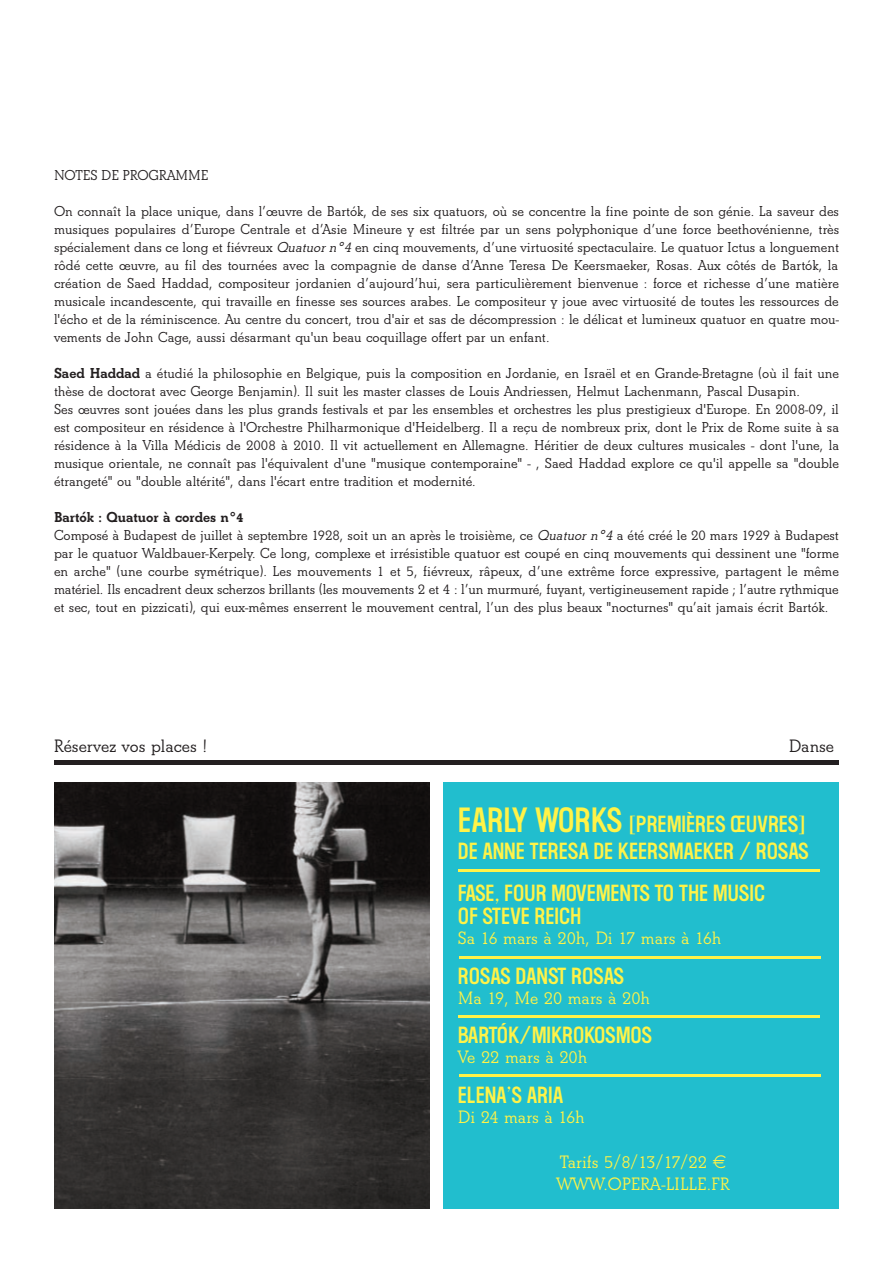
<style>
.page{position:relative;width:893px;height:1263px;background:#fff}
.page>*{position:absolute;margin:0;border:0;box-sizing:border-box;transform-origin:0 0}
.t1{font:20.7px/27px "Washington";color:#fff348}
.t2{font:600 18.75px/22.5px "Beton T";color:#fff348}
.t3{font:600 18.75px "Beton T";color:#231f20}
.t4{font:600 15px/18px "Beton T";color:#231f20}
.s1{font-style:italic}
.s2{font-weight:700}
.s3{font-size:31.2px}
</style>
<div class="page">
<hr style="left:54px;top:760px;width:785px;height:4px;background:#231f20">
<div style="left:444px;top:782px;width:395px;height:427px;background:#21bece"></div>
<hr style="left:458px;top:869px;width:362px;height:2px;background:#fff348">
<img style="left:54px;top:783px;width:376px;height:426px">
<hr style="left:459px;top:956px;width:362px;height:2px;background:#fff348">
<hr style="left:458px;top:1015px;width:362px;height:2px;background:#fff348">
<hr style="left:459px;top:1074px;width:362px;height:3px;background:#fff348">
<p class="t4" style="left:54px;top:166px;width:156px">NOTES DE PROGRAMME</p>
<p class="t4" style="left:54px;top:202px;width:787px;text-align:justify">On connaît la place unique, dans l’œuvre de Bartók, de ses six quatuors, où se concentre la fine pointe de son génie. La saveur des musiques populaires d’Europe Centrale et d’Asie Mineure y est filtrée par un sens polyphonique d’une force beethovénienne, très spécialement dans ce long et fiévreux <span class="s1">Quatuor n°4</span> en cinq mouvements, d’une virtuosité spectaculaire. Le quatuor Ictus a longuement rôdé cette œuvre, au fil des tournées avec la compagnie de danse d’Anne Teresa De Keersmaeker, Rosas. Aux côtés de Bartók, la création de Saed Haddad, compositeur jordanien d’aujourd’hui, sera particulièrement bienvenue : force et richesse d’une matière musicale incandescente, qui travaille en finesse ses sources arabes. Le compositeur y joue avec virtuosité de toutes les ressources de l'écho et de la réminiscence. Au centre du concert, trou d'air et sas de décompression : le délicat et lumineux quatuor en quatre mou&shy;vements de John Cage, aussi désarmant qu'un beau coquillage offert par un enfant.</p>
<p class="t4" style="left:54px;top:364px;width:787px"><span class="s2">Saed Haddad</span> a étudié la philosophie en Belgique, puis la composition en Jordanie, en Israël et en Grande-Bretagne (où il fait une thèse de doctorat avec George Benjamin). Il suit les master classes de Louis Andriessen, Helmut Lachenmann, Pascal Dusapin.<br>Ses œuvres sont jouées dans les plus grands festivals et par les ensembles et orchestres les plus prestigieux d'Europe. En 2008-09, il est compositeur en résidence à l'Orchestre Philharmonique d'Heidelberg. Il a reçu de nombreux prix, dont le Prix de Rome suite à sa résidence à la Villa Médicis de 2008 à 2010. Il vit actuellement en Allemagne. Héritier de deux cultures musicales - dont l'une, la musique orientale, ne connaît pas l'équivalent d'une "musique contemporaine" - , Saed Haddad explore ce qu'il appelle sa "double étrangeté" ou "double altérité", dans l'écart entre tradition et modernité.</p>
<p class="t4" style="left:54px;top:508px;width:786px"><span class="s2">Bartók : Quatuor à cordes n°4<br></span>Composé à Budapest de juillet à septembre 1928, soit un an après le troisième, ce <span class="s1">Quatuor n°4</span> a été créé le 20 mars 1929 à Budapest par le quatuor Waldbauer-Kerpely. Ce long, complexe et irrésistible quatuor est coupé en cinq mouvements qui dessinent une "forme en arche" (une courbe symétrique). Les mouvements 1 et 5, fiévreux, râpeux, d’une extrême force expressive, partagent le même matériel. Ils encadrent deux scherzos brillants (les mouvements 2 et 4 : l’un murmuré, fuyant, vertigineusement rapide ; l’autre rythmique et sec, tout en pizzicati), qui eux-mêmes enserrent le mouvement central, l’un des plus beaux "nocturnes" qu’ait jamais écrit Bartók.</p>
<p class="t3" style="left:54px;top:734px;width:155px">Réservez vos places !</p>
<p class="t3" style="left:789px;top:735px;width:47px">Danse</p>
<h1 class="t1" style="left:458px;top:811px;width:352px"><span class="s3">EARLY WORKS</span> [PREMIÈRES ŒUVRES]<br>DE ANNE TERESA DE KEERSMAEKER / ROSAS</h1>
<h1 class="t1" style="left:458px;top:882px;width:309px;line-height:22.8px">FASE, FOUR MOVEMENTS TO THE MUSIC<br>OF STEVE REICH</h1>
<p class="t2" style="left:458px;top:927px;width:265px">Sa 16 mars à 20h, Di 17 mars à 16h</p>
<h1 class="t1" style="left:458px;top:963px;width:168px">ROSAS DANST ROSAS</h1>
<p class="t2" style="left:458px;top:986px;width:194px">Ma 19, Me 20 mars à 20h</p>
<h1 class="t1" style="left:458px;top:1022px;width:196px">BARTÓK/MIKROKOSMOS</h1>
<p class="t2" style="left:458px;top:1045px;width:131px">Ve 22 mars à 20h</p>
<h1 class="t1" style="left:458px;top:1082px;width:107px">ELENA’S ARIA</h1>
<p class="t2" style="left:458px;top:1105px;width:128px">Di 24 mars à 16h</p>
<p class="t2" style="left:557px;top:1150px;width:175px">Tarifs 5/8/13/17/22<br>WWW.OPERA-LILLE.FR</p>
</div>
